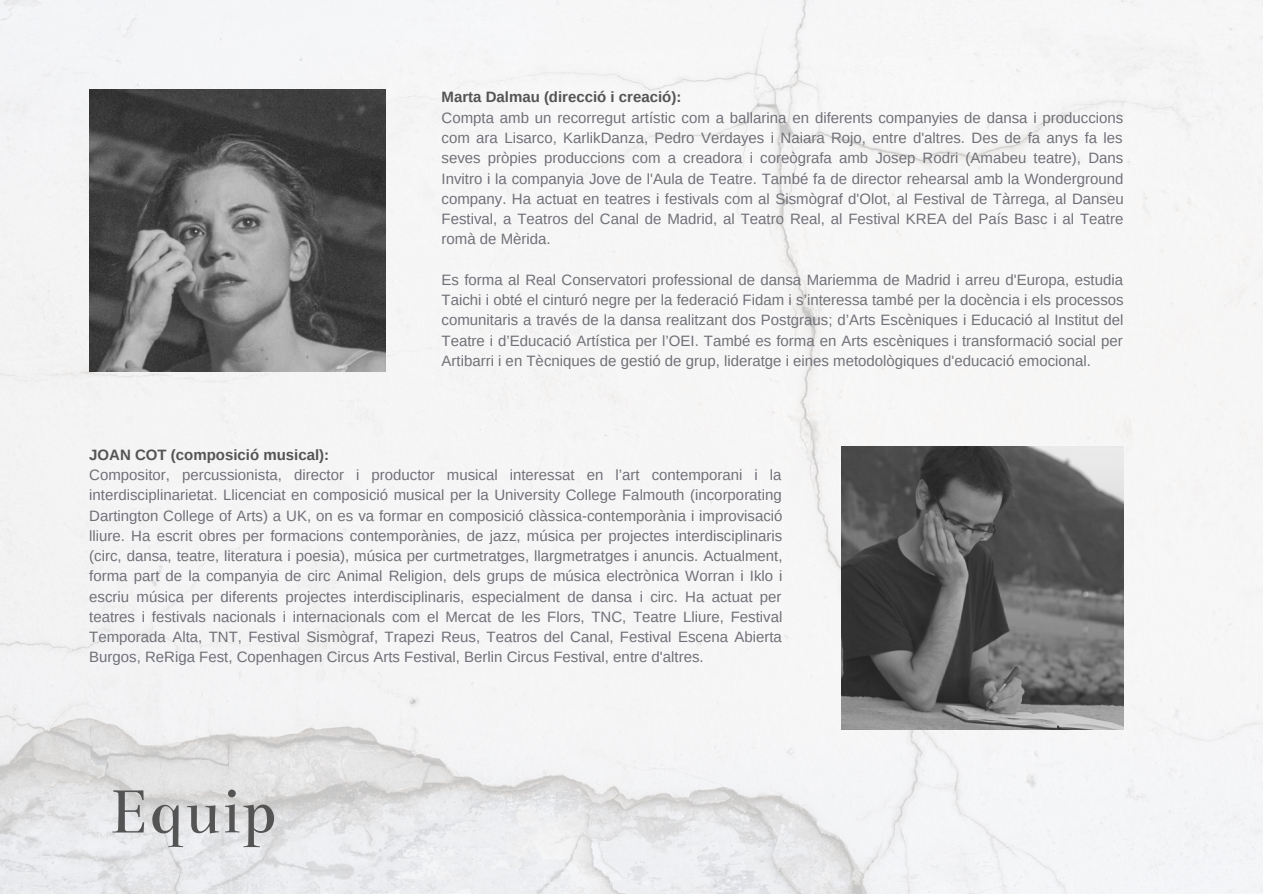
<style>
.page{position:relative;width:1263px;height:894px;background:#fff}
.page>*{position:absolute;margin:0;border:0;box-sizing:border-box;transform-origin:0 0}
.t1{font:68.7px "Bentham";color:#545454}
.t2{font:15px/20.2px "Arimo";color:#707178;text-align:justify}
.t3{font:700 15px "Arimo";color:#545454}
</style>
<div class="page">
<img style="left:0;top:0;width:1263px;height:893px">
<img style="left:841px;top:446px;width:283px;height:283px">
<img style="left:89px;top:89px;width:296px;height:282px">
<p class="t3" style="left:441px;top:89px;width:241px">Marta Dalmau (direcció i creació):</p>
<p class="t2" style="left:441px;top:107px;width:684px">Compta amb un recorregut artístic com a ballarina en diferents companyies de dansa i produccions com ara Lisarco, KarlikDanza, Pedro Verdayes i Naiara Rojo, entre d'altres. Des de fa anys fa les seves pròpies produccions com a creadora i coreògrafa amb Josep Rodri (Amabeu teatre), Dans Invitro i la companyia Jove de l'Aula de Teatre. També fa de director rehearsal amb la Wonderground company. Ha actuat en teatres i festivals com al Sismògraf d'Olot, al Festival de Tàrrega, al Danseu Festival, a Teatros del Canal de Madrid, al Teatro Real, al Festival KREA del País Basc i al Teatre romà de Mèrida.</p>
<p class="t2" style="left:441px;top:269px;width:684px">Es forma al Real Conservatori professional de dansa Mariemma de Madrid i arreu d'Europa, estudia Taichi i obté el cinturó negre per la federació Fidam i s’interessa també per la docència i els processos comunitaris a través de la dansa realitzant dos Postgraus; d’Arts Escèniques i Educació al Institut del Teatre i d’Educació Artística per l’OEI. També es forma en Arts escèniques i transformació social per Artibarri i en Tècniques de gestió de grup, lideratge i eines metodològiques d'educació emocional.</p>
<p class="t3" style="left:89px;top:446px;width:241px">JOAN COT (composició musical):</p>
<p class="t2" style="left:89px;top:464px;width:695px;text-align:left">Compositor, percussionista, director i productor musical interessat en l’art contemporani i la interdisciplinarietat. Llicenciat en composició musical per la University College Falmouth (incorporating Dartington College of Arts) a UK, on es va formar en composició clàssica-contemporània i improvisació lliure. Ha escrit obres per formacions contemporànies, de jazz, música per projectes interdisciplinaris (circ, dansa, teatre, literatura i poesia), música per curtmetratges, llargmetratges i anuncis. Actualment, forma part de la companyia de circ Animal Religion, dels grups de música electrònica Worran i Iklo i escriu música per diferents projectes interdisciplinaris, especialment de dansa i circ. Ha actuat per teatres i festivals nacionals i internacionals com el Mercat de les Flors, TNC, Teatre Lliure, Festival Temporada Alta, TNT, Festival Sismògraf, Trapezi Reus, Teatros del Canal, Festival Escena Abierta Burgos, ReRiga Fest, Copenhagen Circus Arts Festival, Berlin Circus Festival, entre d'altres.</p>
<p class="t1" style="left:109px;top:773px;width:168px">Equip</p>
</div>
